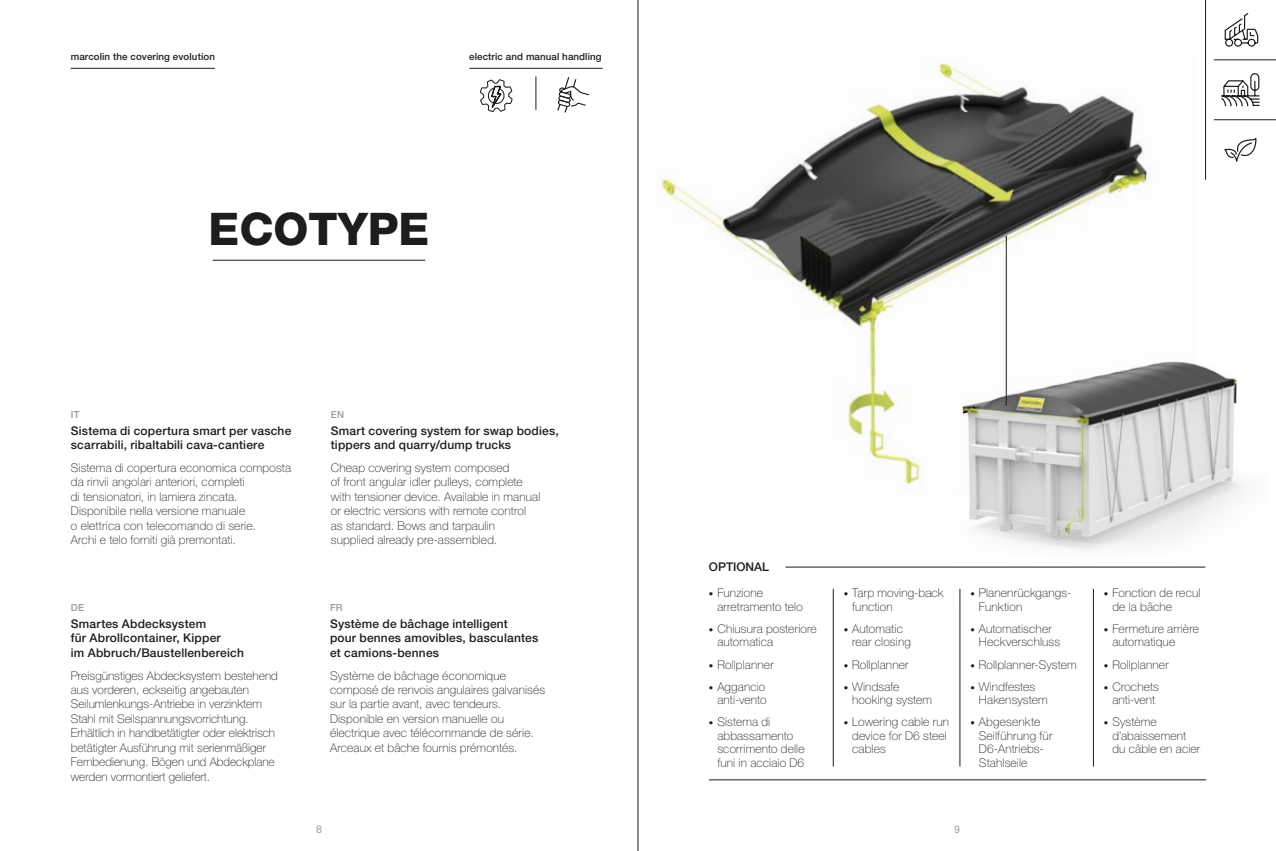
<style>
.page{position:relative;width:1276px;height:851px;background:#fff}
.page>*{position:absolute;margin:0;border:0;box-sizing:border-box;transform-origin:0 0}
.t1{font:800 45px "Helvetica Neue LT Std";color:#1d1d1b}
.t2{font:100 12px/14.4px "Helvetica Neue LT Std";letter-spacing:.01em;color:#1d1d1b}
.t3{font:500 12px/14.4px "Helvetica Neue LT Std";letter-spacing:.015em;color:#1d1d1b}
.t4{font:10.5px "Helvetica Neue LT Std";color:#9d9d9c}
.t5{font:500 9.75px "Helvetica Neue LT Std";letter-spacing:.01em;color:#1d1d1b}
.t6{font:500 9.75px "Helvetica Neue LT Std";letter-spacing:.02em;color:#9d9d9c}
.s1{font-size:9px}
</style>
<div class="page">
<svg style="left:1221px;top:73px;width:39px;height:34px"></svg>
<svg style="left:1224px;top:138px;width:32px;height:24px"></svg>
<svg style="left:1224px;top:13px;width:34px;height:34px"></svg>
<hr style="left:1214px;top:60px;width:62px;height:1px;background:#1d1d1b">
<hr style="left:1214px;top:119px;width:62px;height:1px;background:#1d1d1b">
<hr style="left:785px;top:566px;width:420px;height:1px;background:#1d1d1b">
<hr style="left:709px;top:779px;width:497px;height:1px;background:#1d1d1b">
<hr style="left:1205px;top:0;width:1px;height:180px;background:#1d1d1b">
<hr style="left:833px;top:588px;width:1px;height:178px;background:#1d1d1b">
<hr style="left:959px;top:588px;width:1px;height:178px;background:#1d1d1b">
<hr style="left:1093px;top:588px;width:1px;height:178px;background:#1d1d1b">
<hr style="left:469px;top:68px;width:133px;height:1px;background:#1d1d1b">
<hr style="left:535px;top:76px;width:1px;height:34px;background:#1d1d1b">
<svg style="left:557px;top:77px;width:32px;height:36px"></svg>
<svg style="left:479px;top:67px;width:34px;height:45px"></svg>
<hr style="left:71px;top:68px;width:144px;height:1px;background:#1d1d1b">
<hr style="left:213px;top:260px;width:212px;height:1px;background:#1d1d1b">
<img style="left:927px;top:379px;width:316px;height:223px">
<img style="left:660px;top:62px;width:488px;height:434px">
<img style="left:963px;top:361px;width:273px;height:177px">
<hr style="left:1006px;top:237px;width:1px;height:168px;background:#1d1d1b">
<hr style="left:638px;top:0;width:1px;height:850px;background:#1d1d1b">
<p class="t5" style="left:71px;top:51px;width:146px">marcolin the covering evolution</p>
<p class="t5" style="left:469px;top:51px;width:134px">electric and manual handling</p>
<h1 class="t1" style="left:208px;top:202px;width:222px">ECOTYPE</h1>
<p class="t6" style="left:71px;top:409px;width:10px">IT</p>
<p class="t3" style="left:71px;top:423px;width:222px">Sistema di copertura smart per vasche scarrabili, ribaltabili cava-cantiere</p>
<p class="t2" style="left:71px;top:460px;width:222px">Sistema di copertura economica composta da rinvii angolari anteriori, completi<br>di tensionatori, in lamiera zincata.<br>Disponibile nella versione manuale<br>o elettrica con telecomando di serie.<br>Archi e telo forniti già premontati.</p>
<p class="t6" style="left:71px;top:602px;width:15px">DE</p>
<p class="t3" style="left:71px;top:616px;width:175px">Smartes Abdecksystem<br>für Abrollcontainer, Kipper<br>im Abbruch/Baustellenbereich</p>
<p class="t2" style="left:71px;top:668px;width:208px">Preisgünstiges Abdecksystem bestehend aus vorderen, eckseitig angebauten Seilumlenkungs-Antriebe in verzinktem Stahl mit Seilspannungsvorrichtung.<br>Erhältlich in handbetätigter oder elektrisch betätigter Ausführung mit serienmäßiger Fernbedienung. Bögen und Abdeckplane werden vormontiert geliefert.</p>
<p class="t6" style="left:331px;top:409px;width:15px">EN</p>
<p class="t3" style="left:331px;top:423px;width:229px">Smart covering system for swap bodies, tippers and quarry/dump trucks</p>
<p class="t2" style="left:331px;top:460px;width:211px">Cheap covering system composed<br>of front angular idler pulleys, complete with tensioner device. Available in manual or electric versions with remote control as standard. Bows and tarpaulin supplied already pre-assembled.</p>
<p class="t6" style="left:330px;top:602px;width:14px">FR</p>
<p class="t3" style="left:330px;top:616px;width:210px">Système de bâchage intelligent<br>pour bennes amovibles, basculantes et camions-bennes</p>
<p class="t2" style="left:330px;top:668px;width:217px">Système de bâchage économique composé de renvois angulaires galvanisés sur la partie avant, avec tendeurs.<br>Disponible en version manuelle ou électrique avec télécommande de série.<br>Arceaux et bâche fournis prémontés.</p>
<p class="t4" style="left:316px;top:823px;width:7px">8</p>
<p class="t3" style="left:709px;top:559px;width:62px">OPTIONAL</p>
<p class="t2" style="left:717px;top:586px;width:87px;line-height:13.5px;text-indent:-9px"><span class="s1">•</span> Funzione arretramento telo</p>
<p class="t2" style="left:717px;top:622px;width:101px;line-height:13.5px;text-indent:-9px"><span class="s1">•</span> Chiusura posteriore automatica</p>
<p class="t2" style="left:709px;top:657px;width:66px"><span class="s1">•</span> Rollplanner</p>
<p class="t2" style="left:709px;top:679px;width:59px;line-height:13.5px;text-align:right"><span class="s1">•</span> Aggancio anti-vento</p>
<p class="t2" style="left:717px;top:715px;width:89px;line-height:13.5px;text-indent:-9px"><span class="s1">•</span> Sistema di abbassamento scorrimento delle funi in acciaio D6</p>
<p class="t2" style="left:852px;top:586px;width:93px;line-height:13.5px;text-indent:-9px"><span class="s1">•</span> Tarp moving-back function</p>
<p class="t2" style="left:852px;top:622px;width:60px;line-height:13.5px;text-indent:-9px"><span class="s1">•</span> Automatic rear closing</p>
<p class="t2" style="left:843px;top:657px;width:66px"><span class="s1">•</span> Rollplanner</p>
<p class="t2" style="left:852px;top:679px;width:81px;line-height:13.5px;text-indent:-8px"><span class="s1">•</span> Windsafe hooking system</p>
<p class="t2" style="left:852px;top:715px;width:98px;line-height:13.5px;text-indent:-9px"><span class="s1">•</span> Lowering cable run device for D6 steel cables</p>
<p class="t2" style="left:979px;top:586px;width:94px;line-height:13.5px;text-indent:-8px"><span class="s1">•</span> Planenrückgangs-<br>Funktion</p>
<p class="t2" style="left:979px;top:622px;width:83px;line-height:13.5px;text-indent:-9px"><span class="s1">•</span> Automatischer<br>Heckverschluss</p>
<p class="t2" style="left:970px;top:657px;width:108px"><span class="s1">•</span> Rollplanner-System</p>
<p class="t2" style="left:979px;top:679px;width:70px;line-height:13.5px;text-indent:-9px"><span class="s1">•</span> Windfestes<br>Hakensystem</p>
<p class="t2" style="left:979px;top:715px;width:75px;line-height:13.5px;text-indent:-9px"><span class="s1">•</span> Abgesenkte<br>Seilführung für<br>D6-Antriebs-<br>Stahlseile</p>
<p class="t4" style="left:954px;top:823px;width:7px">9</p>
<p class="t2" style="left:1112px;top:586px;width:90px;line-height:13.5px;text-indent:-9px"><span class="s1">•</span> Fonction de recul de la bâche</p>
<p class="t2" style="left:1112px;top:622px;width:88px;line-height:13.5px;text-indent:-9px"><span class="s1">•</span> Fermeture arrière automatique</p>
<p class="t2" style="left:1104px;top:657px;width:66px"><span class="s1">•</span> Rollplanner</p>
<p class="t2" style="left:1104px;top:679px;width:57px;line-height:13.5px;text-align:center"><span class="s1">•</span> Crochets anti-vent</p>
<p class="t2" style="left:1112px;top:715px;width:89px;line-height:13.5px;text-indent:-9px"><span class="s1">•</span> Système d’abaissement du câble en acier</p>
</div>
